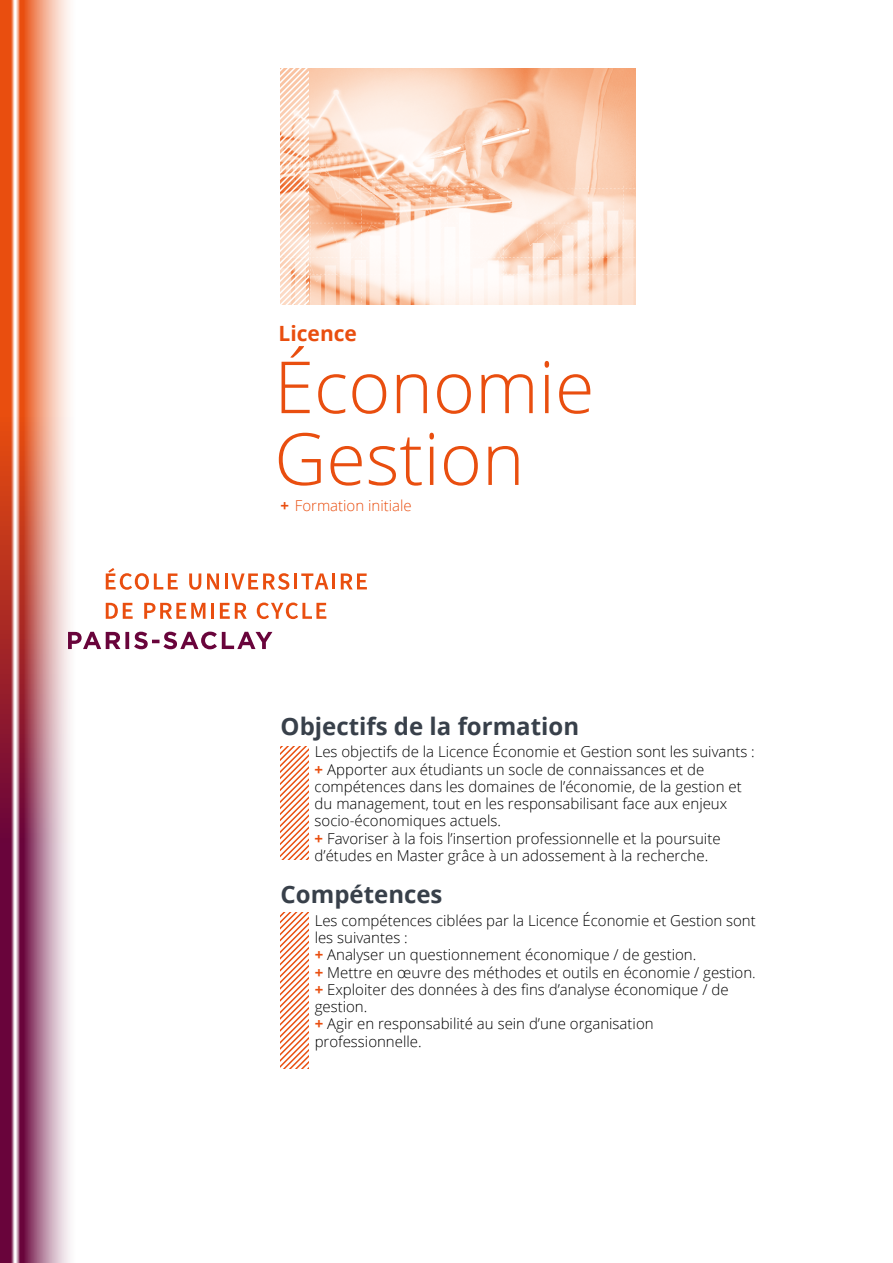
<style>
.page{position:relative;width:893px;height:1263px;background:#fff}
.page>*{position:absolute;margin:0;border:0;box-sizing:border-box;transform-origin:0 0}
.t1{font:300 72px/71.8px "Open Sans";color:#e94e0f}
.t2{font:700 24px "Open Sans";color:#38404a}
.t3{font:700 21px "Open Sans";color:#e94e0f}
.t4{font:300 15px/17.2px "Open Sans";color:#000}
.t5{font:300 15px "Open Sans";color:#e94e0f}
.s1{font-weight:700}
.s2{font-weight:700;color:#e94e0f}
.s3{color:#1e1e1c}
</style>
<div class="page">
<svg style="left:0;top:0;width:76px;height:1263px;background:#d2908e"></svg>
<svg style="left:68px;top:632px;width:204px;height:17px"></svg>
<svg style="left:106px;top:568px;width:72px;height:22px"></svg>
<svg style="left:189px;top:573px;width:12px;height:17px"></svg>
<svg style="left:207px;top:573px;width:12px;height:16px"></svg>
<hr style="left:225px;top:573px;width:3px;height:16px;background:#e94e0f">
<svg style="left:231px;top:573px;width:58px;height:17px"></svg>
<hr style="left:294px;top:573px;width:3px;height:16px;background:#e94e0f">
<svg style="left:301px;top:573px;width:27px;height:16px"></svg>
<hr style="left:332px;top:573px;width:3px;height:16px;background:#e94e0f">
<svg style="left:341px;top:573px;width:26px;height:16px"></svg>
<svg style="left:106px;top:603px;width:27px;height:16px"></svg>
<svg style="left:144px;top:603px;width:61px;height:16px"></svg>
<hr style="left:211px;top:603px;width:3px;height:16px;background:#e94e0f">
<svg style="left:220px;top:603px;width:27px;height:16px"></svg>
<svg style="left:257px;top:602px;width:69px;height:17px"></svg>
<img style="left:308px;top:68px;width:327px;height:237px">
<svg style="left:281px;top:68px;width:27px;height:237px"></svg>
<svg style="left:281px;top:746px;width:27px;height:114px"></svg>
<svg style="left:281px;top:912px;width:27px;height:156px"></svg>
<h3 class="t3" style="left:279px;top:319px;width:80px">Licence</h3>
<h1 class="t1" style="left:274px;top:349px;width:322px">Économie<br>Gestion</h1>
<p class="t5" style="left:281px;top:495px;width:133px"><span class="s1">+</span> Formation initiale</p>
<h2 class="t2" style="left:281px;top:709px;width:300px">Objectifs de la formation</h2>
<p class="t4" style="left:315px;top:743px;width:442px">Les objectifs de la Licence Économie et Gestion sont les suivants : <span class="s2">+</span> Apporter aux étudiants un socle de connaissances et de compétences dans les domaines de l’économie, de la gestion et du management, tout en les responsabilisant face aux enjeux socio-économiques actuels.<br><span class="s2">+</span> Favoriser à la fois l’insertion professionnelle et la poursuite d’études en Master grâce à un adossement à la recherche.</p>
<h2 class="t2" style="left:281px;top:878px;width:163px">Compétences</h2>
<p class="t4" style="left:315px;top:911px;width:443px">Les compétences ciblées par la Licence Économie et Gestion sont les suivantes :<br><span class="s2">+</span> Analyser un questionnement économique / de gestion.<br><span class="s2">+</span> Mettre en œuvre des méthodes et outils en économie / gestion<span class="s3">. </span><span class="s2">+</span> Exploiter des données à des fins d’analyse économique / de gestion.<br><span class="s2">+</span> Agir en responsabilité au sein d’une organisation professionnelle.</p>
</div>
